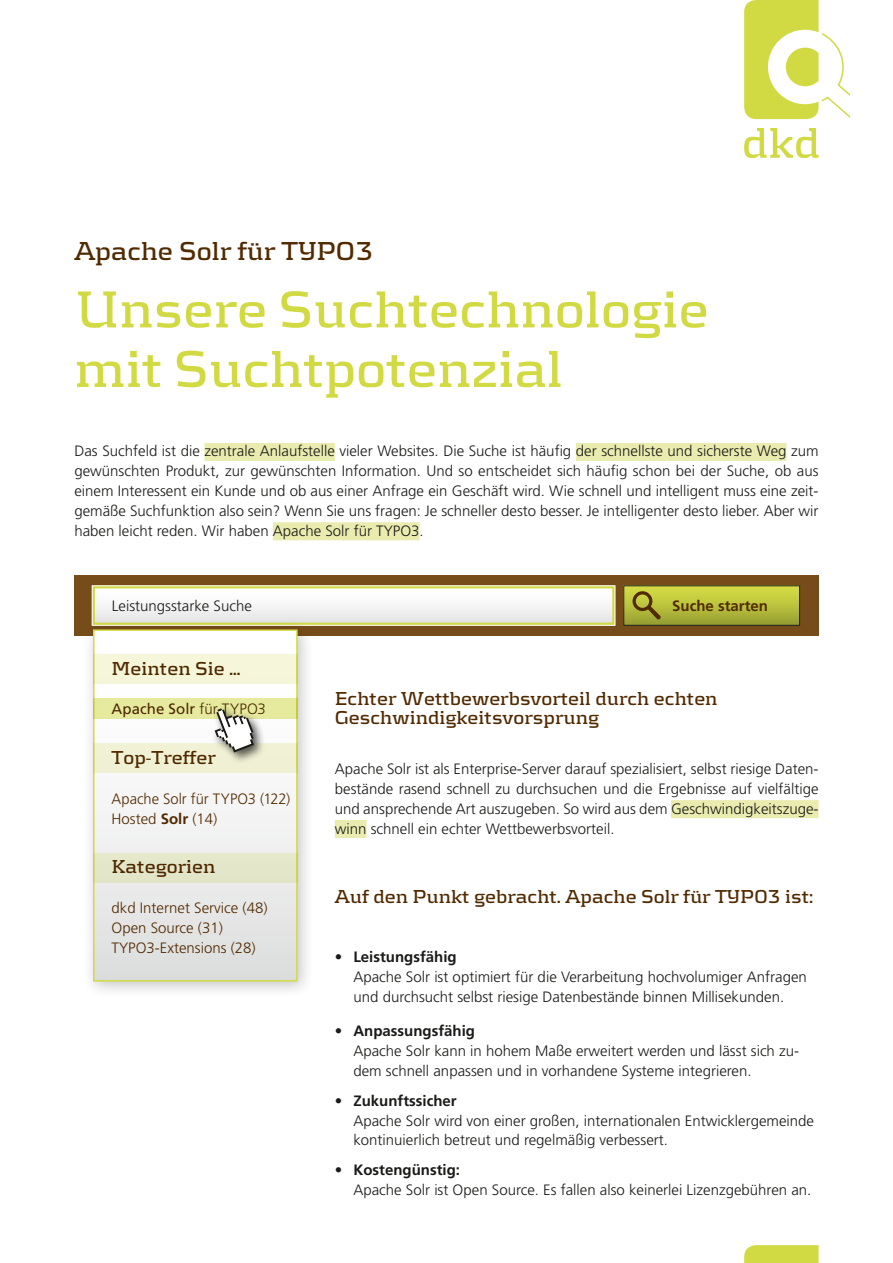
<style>
.page{position:relative;width:893px;height:1263px;background:#fff}
.page>*{position:absolute;margin:0;border:0;box-sizing:border-box;transform-origin:0 0}
.t1{font:700 54px/59.6px "Kontrapunkt";color:#d2da43}
.t2{font:700 27px "Kontrapunkt";color:#522a00}
.t3{font:700 19.5px/19.8px "Kontrapunkt";color:#522a00}
.t4{font:300 15px/19.8px "Frutiger LT Std";color:#1a1a18}
.t5{font:300 15px/19.8px "Frutiger LT Std";color:#522a00}
.t6{font:15px "Frutiger LT Std";letter-spacing:.005em;color:#522a00}
.t7{font:700 15px "Frutiger LT Std";color:#522a00}
.s1{font-weight:300}
.s2{font-weight:700}
</style>
<div class="page">
<div style="left:204px;top:443px;width:131px;height:18px;background:#e9ecae"></div>
<div style="left:576px;top:443px;width:210px;height:18px;background:#e9ecae"></div>
<div style="left:273px;top:522px;width:147px;height:18px;background:#e9ecae"></div>
<div style="left:671px;top:800px;width:148px;height:18px;background:#e9ecae"></div>
<div style="left:335px;top:820px;width:32px;height:18px;background:#e9ecae"></div>
<div style="left:74px;top:575px;width:745px;height:61px;background:#774c1b"></div>
<svg style="left:96px;top:589px;width:515px;height:33px;background:#f4f4f4"></svg>
<div style="left:92px;top:585px;width:523px;height:41px;border:3px solid #d2da43"></div>
<div style="left:624px;top:586px;width:176px;height:39px;background:linear-gradient(to bottom,#d9e046,#98a034)"></div>
<div style="left:623px;top:585px;width:177px;height:41px;border:1px solid #1a1a18"></div>
<div style="left:92px;top:585px;width:523px;height:41px;border:1px solid #fff"></div>
<div style="left:82px;top:619px;width:233px;height:380px;background:#1a1a18;opacity:.25"></div>
<svg style="left:96px;top:632px;width:199px;height:346px"></svg>
<div style="left:93px;top:629px;width:205px;height:352px;border:2px solid #d2da43"></div>
<svg style="left:632px;top:591px;width:29px;height:28px"></svg>
<div style="left:93px;top:654px;width:205px;height:30px;background:#f6f7da"></div>
<div style="left:93px;top:698px;width:205px;height:20px;background:#e6ea9f"></div>
<div style="left:93px;top:743px;width:205px;height:30px;background:#f0f1d4"></div>
<div style="left:93px;top:853px;width:205px;height:29px;background:#e4e6ca"></div>
<div style="left:211px;top:705px;width:55px;height:60px;background:#1a1a18;opacity:.75"></div>
<svg style="left:215px;top:708px;width:39px;height:44px"></svg>
<svg style="left:744px;top:1245px;width:75px;height:18px"></svg>
<svg style="left:744px;top:0;width:106px;height:159px"></svg>
<h2 class="t2" style="left:74px;top:235px;width:301px">Apache Solr für TYPO3</h2>
<h1 class="t1" style="left:74px;top:278px;width:636px">Unsere Suchtechnologie mit Suchtpotenzial</h1>
<p class="t4" style="left:74px;top:442px;width:746px;text-align:justify">Das Suchfeld ist die zentrale Anlaufstelle vieler Websites. Die Suche ist häufig der schnellste und sicherste Weg zum gewünschten Produkt, zur gewünschten Information. Und so entscheidet sich häufig schon bei der Suche, ob aus einem Interessent ein Kunde und ob aus einer Anfrage ein Geschäft wird. Wie schnell und intelligent muss eine zeit&shy;gemäße Suchfunktion also sein? Wenn Sie uns fragen: Je schneller desto besser. Je intelligenter desto lieber. Aber wir haben leicht reden. Wir haben Apache Solr für TYPO3.</p>
<p class="t4" style="left:112px;top:596px;width:142px">Leistungsstarke Suche</p>
<p class="t7" style="left:672px;top:597px;width:97px">Suche starten</p>
<h3 class="t3" style="left:112px;top:658px;width:131px">Meinten Sie …</h3>
<p class="t6" style="left:112px;top:700px;width:156px">Apache Solr <span class="s1">für TYPO3</span></p>
<h3 class="t3" style="left:112px;top:747px;width:106px">Top-Treffer</h3>
<p class="t5" style="left:112px;top:789px;width:180px">Apache Solr für TYPO3 (122)<br>Hosted <span class="s2">Solr</span> (14)</p>
<h3 class="t3" style="left:112px;top:856px;width:105px">Kategorien</h3>
<p class="t5" style="left:112px;top:898px;width:158px">dkd Internet Service (48)<br>Open Source (31)<br>TYPO3-Extensions (28)</p>
<h3 class="t3" style="left:335px;top:688px;width:384px">Echter Wettbewerbsvorteil durch echten<br>Geschwindigkeitsvorsprung</h3>
<p class="t4" style="left:335px;top:759px;width:485px;text-align:justify">Apache Solr ist als Enterprise-Server darauf spezialisiert, selbst riesige Daten&shy;bestände rasend schnell zu durchsuchen und die Ergebnisse auf vielfältige und ansprechende Art auszugeben. So wird aus dem Geschwindigkeitszuge&shy;winn schnell ein echter Wettbewerbsvorteil.</p>
<h3 class="t3" style="left:335px;top:886px;width:480px">Auf den Punkt gebracht. Apache Solr für TYP03 ist:</h3>
<p class="t4" style="left:353px;top:948px;width:455px;text-indent:-19px">• <span class="s2">Leistungsfähig<br></span>Apache Solr ist optimiert für die Verarbeitung hochvolumiger Anfragen und durchsucht selbst riesige Datenbestände binnen Millisekunden.</p>
<p class="t4" style="left:353px;top:1021px;width:447px;text-indent:-19px">• <span class="s2">Anpassungsfähig<br></span>Apache Solr kann in hohem Maße erweitert werden und lässt sich zu&shy;dem schnell anpassen und in vorhandene Systeme integrieren.</p>
<p class="t4" style="left:353px;top:1091px;width:462px;text-indent:-19px">• <span class="s2">Zukunftssicher<br></span>Apache Solr wird von einer großen, internationalen Entwicklergemeinde kontinuierlich betreut und regelmäßig verbessert.</p>
<p class="t4" style="left:353px;top:1160px;width:459px;text-indent:-19px">• <span class="s2">Kostengünstig:<br></span>Apache Solr ist Open Source. Es fallen also keinerlei Lizenzgebühren an.</p>
</div>
